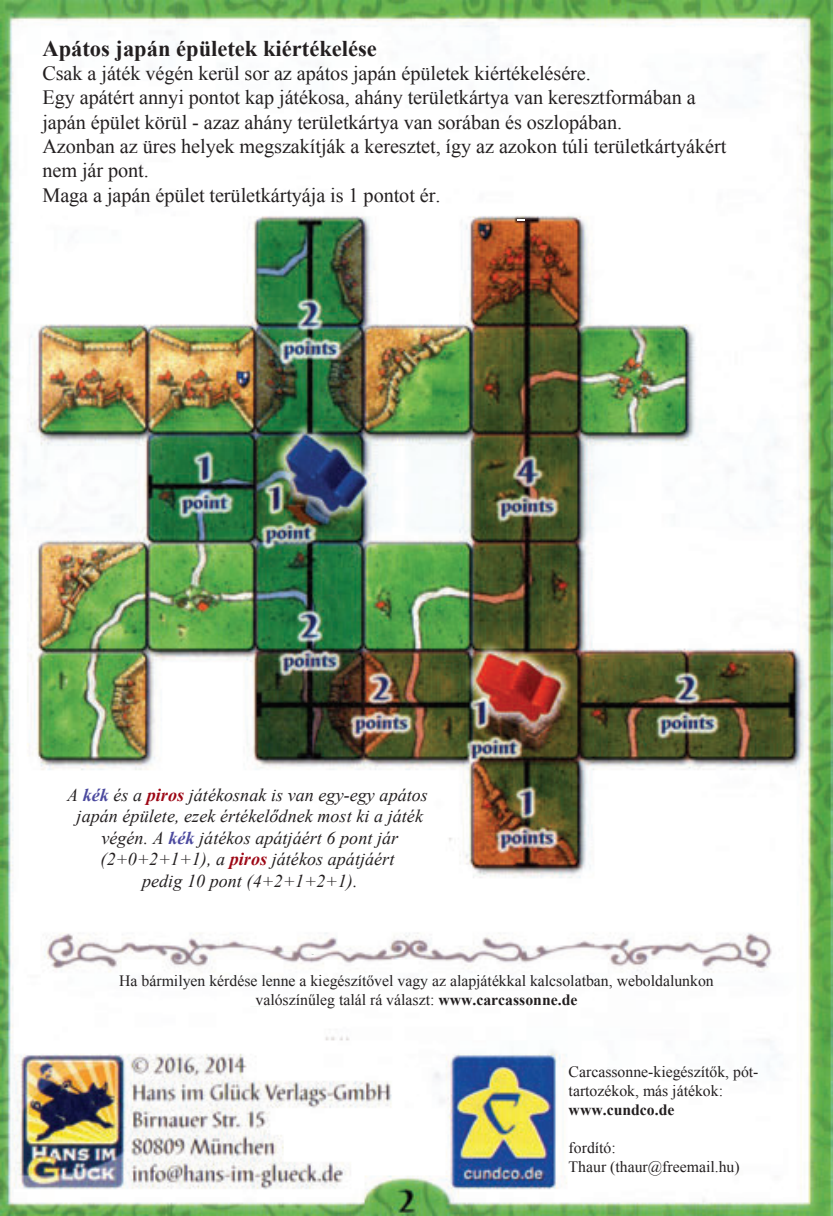
<style>
.page{position:relative;width:833px;height:1216px;background:#fff}
.page>*{position:absolute;margin:0;border:0;box-sizing:border-box;transform-origin:0 0}
.t1{font:700 22.5px "Times New Roman";color:#231f20}
.t2{font:20.25px/24.3px "Times New Roman";letter-spacing:-.005em;color:#231f20}
.t3{font:italic 18px/21.6px "Times New Roman";letter-spacing:.005em;color:#231f20;text-align:center}
.t4{font:15.75px/18.9px "Times New Roman";color:#231f20}
.t5{font:700 15.75px "Times New Roman";color:#231f20}
.s1{font-weight:700;color:#4c4a9f}
.s2{font-weight:700;color:#9d0715}
.s3{font-weight:700}
</style>
<div class="page">
<img style="left:0;top:0;width:833px;height:1216px">
<img style="left:177px;top:951px;width:102px;height:1px">
<img style="left:146px;top:998px;width:133px;height:3px">
<img style="left:314px;top:955px;width:127px;height:1px">
<svg style="left:279px;top:951px;width:35px;height:5px"></svg>
<img style="left:415px;top:956px;width:27px;height:46px">
<svg style="left:145px;top:999px;width:5px;height:11px"></svg>
<svg style="left:412px;top:1002px;width:4px;height:3px"></svg>
<svg style="left:250px;top:1001px;width:34px;height:6px"></svg>
<svg style="left:518px;top:219px;width:6px;height:2px"></svg>
<p class="t1" style="left:42px;top:33px;width:336px">Apátos japán épületek kiértékelése</p>
<p class="t2" style="left:42px;top:61px;width:685px">Csak a játék végén kerül sor az apátos japán épületek kiértékelésére.<br>Egy apátért annyi pontot kap játékosa, ahány területkártya van keresztformában a japán épület körül - azaz ahány területkártya van sorában és oszlopában.<br>Azonban az üres helyek megszakítják a keresztet, így az azokon túli területkártyákért nem jár pont.<br>Maga a japán épület területkártyája is 1 pontot ér.</p>
<p class="t3" style="left:67px;top:783px;width:362px">A <span class="s1">kék</span> és a <span class="s2">piros</span> játékosnak is van egy-egy apátos japán épülete, ezek értékelődnek most ki a játék végén. A <span class="s1">kék</span> játékos apátjáért 6 pont jár (2+0+2+1+1), a <span class="s2">piros</span> játékos apátjáért<br>pedig 10 pont (4+2+1+2+1).</p>
<p class="t4" style="left:119px;top:970px;width:596px;text-align:center">Ha bármilyen kérdése lenne a kiegészítővel vagy az alapjátékkal kalcsolatban, weboldalunkon valószínűleg talál rá választ: <span class="s3">www.carcassonne.de</span></p>
<p class="t4" style="left:569px;top:1062px;width:191px">Carcassonne-kiegészítők, pót&shy;tartozékok, más játékok:</p>
<p class="t5" style="left:569px;top:1098px;width:107px">www.cundco.de</p>
<p class="t4" style="left:569px;top:1137px;width:173px">fordító:<br>Thaur (thaur@freemail.hu)</p>
</div>
